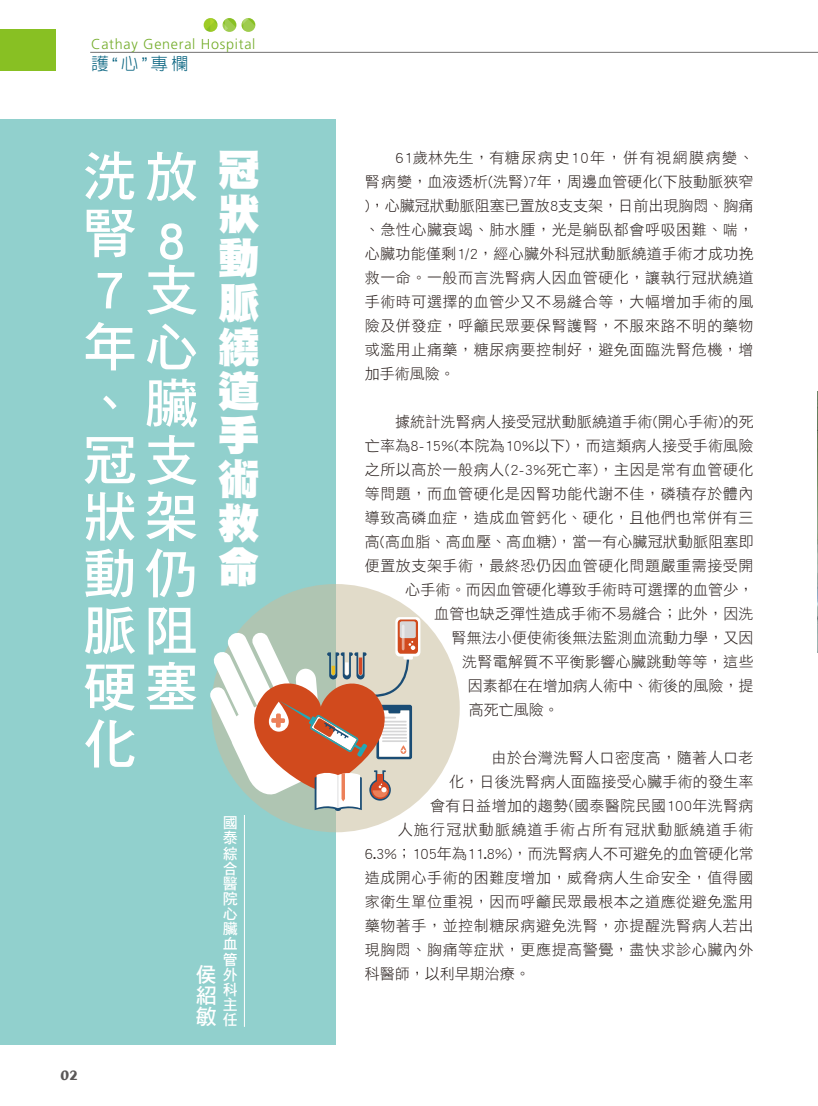
<style>
.page{position:relative;width:818px;height:1106px;background:#fff}
.page>*{position:absolute;margin:0;border:0;box-sizing:border-box;transform-origin:0 0}
.t1{font:54px/56.7px "DF Hei Std W7";color:#fff}
.t2{font:42px/44.1px "DF Hei Std W12";color:#fff;text-align:justify}
.t3{font:21.15px/21.1px "DF Hei Std W7";color:#fff;text-align:justify}
.t4{font:300 17.1px "Lin Gothic";color:#04617e}
.t5{font:15.15px/15.1px "DF Hei Std W7";color:#fff;text-align:justify}
.t6{font:15px/24px "DF Hei Std W3";letter-spacing:.03em;color:#221815;text-align:justify}
.t7{font:15px "DF Hei Std W3";letter-spacing:.01em;color:#221815}
.t8{font:15px "DF Hei Std W3";letter-spacing:.005em;color:#221815}
.t9{font:15px "DF Hei Std W3";color:#221815}
.t10{font:15px "DF Hei Std W3";letter-spacing:.08em;color:#221815}
.t11{font:700 15px "Penyae";color:#595757}
.t12{font:300 14.4px "Frutiger";letter-spacing:.05em;color:#75ad2c}
.s1{font-family:"Arial";font-weight:400}
</style>
<div class="page">
<hr style="left:90px;top:52px;width:727px;height:1px;background:#727171">
<svg style="left:203px;top:18px;width:52px;height:14px"></svg>
<div style="left:0;top:29px;width:55px;height:42px;background:#88c023"></div>
<img style="left:817px;top:391px;width:1px;height:261px">
<div style="left:0;top:119px;width:335px;height:925px;background:#91d0cd"></div>
<svg style="left:211px;top:584px;width:248px;height:248px;background:#d2d4c2"></svg>
<hr style="left:244px;top:815px;width:1px;height:211px;background:#fff">
<svg style="left:210px;top:617px;width:210px;height:194px;background:#c8b5a6"></svg>
<p class="t12" style="left:91px;top:36px;width:166px">Cathay General Hospital</p>
<p class="t4" style="left:92px;top:55px;width:98px">護<span class="s1">“</span>心<span class="s1">”</span>專欄</p>
<h1 class="t1" style="left:83px;top:147px;width:115px">洗放腎<br>7 支年心、<br>冠支狀架動仍脈阻硬塞化</h1>
<h1 class="t1" style="left:156px;top:211px;width:28px">8</h1>
<h1 class="t1" style="left:144px;top:374px;width:54px">臟</h1>
<h2 class="t2" style="left:218px;top:147px;width:43px">冠狀動脈繞道手術救命</h2>
<p class="t11" style="left:60px;top:1067px;width:19px">02</p>
<p class="t5" style="left:223px;top:815px;width:16px">國泰綜合醫院心臟血管外科主任</p>
<h3 class="t3" style="left:196px;top:963px;width:22px">侯紹敏</h3>
<p class="t6" style="left:364px;top:145px;width:390px">　　61歲林先生，有糖尿病史10年，併有視網膜病變、腎病變，血液透析(洗腎)7年，周邊血管硬化(下肢動脈狹窄)，心臟冠狀動脈阻塞已置放8支支架，日前出現胸悶、胸痛、急性心臟衰竭、肺水腫，光是躺臥都會呼吸困難、喘，心臟功能僅剩1/2，經心臟外科冠狀動脈繞道手術才成功挽救一命。一般而言洗腎病人因血管硬化，讓執行冠狀繞道手術時可選擇的血管少又不易縫合等，大幅增加手術的風險及併發症，呼籲民眾要保腎護腎，不服來路不明的藥物或濫用止痛藥，糖尿病要控制好，避免面臨洗腎危機，增加手術風險。</p>
<p class="t7" style="left:364px;top:413px;width:390px">　　據統計洗腎病人接受冠狀動脈繞道手術(開心手術)的死</p>
<p class="t6" style="left:364px;top:433px;width:390px">亡率為8-15%(本院為10%以下)，而這類病人接受手術風險</p>
<p class="t6" style="left:364px;top:457px;width:390px">之所以高於一般病人(2-3%死亡率)，主因是常有血管硬化</p>
<p class="t6" style="left:364px;top:481px;width:390px">等問題，而血管硬化是因腎功能代謝不佳，磷積存於體內</p>
<p class="t6" style="left:364px;top:505px;width:390px">導致高磷血症，造成血管鈣化、硬化，且他們也常併有三</p>
<p class="t7" style="left:364px;top:533px;width:390px">高(高血脂、高血壓、高血糖)，當一有心臟冠狀動脈阻塞即</p>
<p class="t6" style="left:364px;top:553px;width:390px">便置放支架手術，最終恐仍因血管硬化問題嚴重需接受開</p>
<p class="t7" style="left:405px;top:581px;width:349px">心手術。而因血管硬化導致手術時可選擇的血管少，</p>
<p class="t6" style="left:434px;top:601px;width:321px">血管也缺乏彈性造成手術不易縫合；此外，因洗</p>
<p class="t8" style="left:451px;top:629px;width:303px">腎無法小便使術後無法監測血流動力學，又因</p>
<p class="t6" style="left:462px;top:649px;width:293px">洗腎電解質不平衡影響心臟跳動等等，這些</p>
<p class="t9" style="left:467px;top:677px;width:287px">因素都在在增加病人術中、術後的風險，提</p>
<p class="t6" style="left:468px;top:697px;width:91px">高死亡風險。</p>
<p class="t6" style="left:460px;top:745px;width:294px">　　由於台灣洗腎人口密度高，隨著人口老</p>
<p class="t6" style="left:449px;top:769px;width:306px">化，日後洗腎病人面臨接受心臟手術的發生率</p>
<p class="t6" style="left:430px;top:793px;width:325px">會有日益增加的趨勢(國泰醫院民國100年洗腎病</p>
<p class="t10" style="left:397px;top:821px;width:357px">人施行冠狀動脈繞道手術占所有冠狀動脈繞道手術</p>
<p class="t8" style="left:364px;top:845px;width:390px">6.3%；105年為11.8%)，而洗腎病人不可避免的血管硬化常</p>
<p class="t6" style="left:364px;top:865px;width:390px">造成開心手術的困難度增加，威脅病人生命安全，值得國</p>
<p class="t6" style="left:364px;top:889px;width:390px">家衛生單位重視，因而呼籲民眾最根本之道應從避免濫用</p>
<p class="t6" style="left:364px;top:913px;width:390px">藥物著手，並控制糖尿病避免洗腎，亦提醒洗腎病人若出</p>
<p class="t6" style="left:364px;top:937px;width:390px">現胸悶、胸痛等症狀，更應提高警覺，盡快求診心臟內外</p>
<p class="t9" style="left:364px;top:965px;width:167px">科醫師，以利早期治療。</p>
</div>
